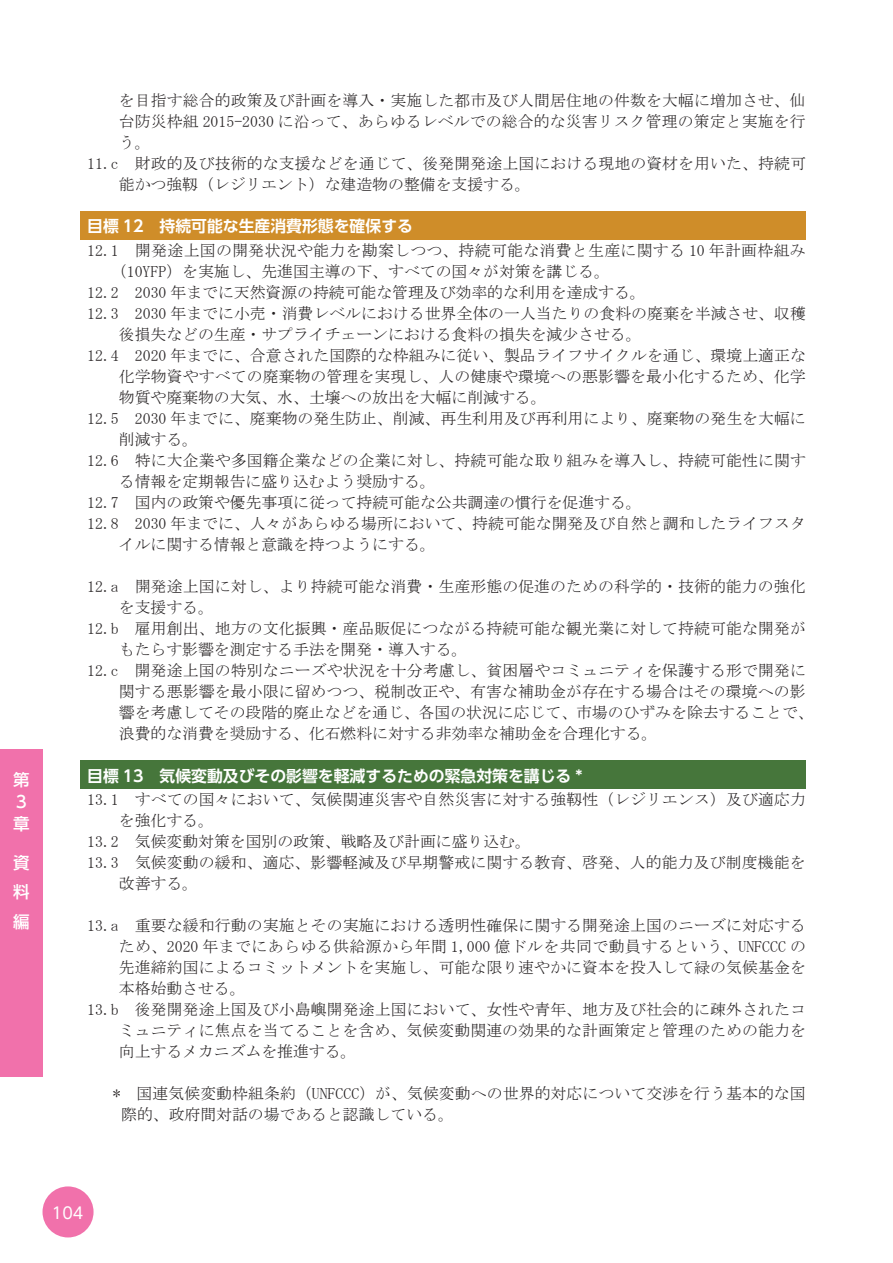
<style>
.page{position:relative;width:893px;height:1263px;background:#fff}
.page>*{position:absolute;margin:0;border:0;box-sizing:border-box;transform-origin:0 0}
.t1{font:500 16.5px/22px "UD Shin Go Pro";color:#fff}
.t2{font:15.9px/21px "MS Mincho";letter-spacing:.01em;color:#231f20}
.t3{font:700 15.9px "UD Shin Go Pro De";color:#fff}
.t4{font:15.9px "MS Mincho";letter-spacing:.03em;color:#231f20}
.t5{font:15.9px "UD Shin Go Pro";color:#fff}
</style>
<div class="page">
<div style="left:43px;top:1186px;width:51px;height:51px;background:#f171ab;border-radius:50%"></div>
<div style="left:0;top:749px;width:43px;height:327px;background:#f171ab"></div>
<div style="left:80px;top:212px;width:726px;height:28px;background:#cf8d29"></div>
<div style="left:80px;top:760px;width:726px;height:29px;background:#46763b"></div>
<p class="t1" style="left:13px;top:768px;width:17px">第<br>３章</p>
<p class="t1" style="left:13px;top:847px;width:18px;line-height:29.7px;text-align:justify">資料編</p>
<p class="t2" style="left:119px;top:90px;width:688px">を目指す総合的政策及び計画を導入・実施した都市及び人間居住地の件数を大幅に増加させ、仙</p>
<p class="t2" style="left:119px;top:111px;width:688px">台防災枠組 2015-2030 に沿って、あらゆるレベルでの総合的な災害リスク管理の策定と実施を行</p>
<p class="t2" style="left:119px;top:132px;width:33px">う。</p>
<p class="t2" style="left:87px;top:153px;width:720px">11.c 財政的及び技術的な支援などを通じて、後発開発途上国における現地の資材を用いた、持続可</p>
<p class="t2" style="left:119px;top:174px;width:413px">能かつ強靱（レジリエント）な建造物の整備を支援する。</p>
<p class="t3" style="left:87px;top:213px;width:327px">目標 12　持続可能な生産消費形態を確保する</p>
<p class="t2" style="left:87px;top:240px;width:720px">12.1 開発途上国の開発状況や能力を勘案しつつ、持続可能な消費と生産に関する 10 年計画枠組み</p>
<p class="t2" style="left:111px;top:261px;width:500px">（10YFP）を実施し、先進国主導の下、すべての国々が対策を講じる。</p>
<p class="t2" style="left:87px;top:282px;width:560px">12.2 2030 年までに天然資源の持続可能な管理及び効率的な利用を達成する。</p>
<p class="t2" style="left:87px;top:303px;width:720px">12.3 2030 年までに小売・消費レベルにおける世界全体の一人当たりの食料の廃棄を半減させ、収穫</p>
<p class="t2" style="left:119px;top:324px;width:524px">後損失などの生産・サプライチェーンにおける食料の損失を減少させる。</p>
<p class="t2" style="left:87px;top:345px;width:720px">12.4 2020 年までに、合意された国際的な枠組みに従い、製品ライフサイクルを通じ、環境上適正な</p>
<p class="t2" style="left:119px;top:366px;width:688px">化学物資やすべての廃棄物の管理を実現し、人の健康や環境への悪影響を最小化するため、化学</p>
<p class="t2" style="left:119px;top:387px;width:429px">物質や廃棄物の大気、水、土壌への放出を大幅に削減する。</p>
<p class="t2" style="left:87px;top:408px;width:720px">12.5 2030 年までに、廃棄物の発生防止、削減、再生利用及び再利用により、廃棄物の発生を大幅に</p>
<p class="t2" style="left:119px;top:429px;width:81px">削減する。</p>
<p class="t2" style="left:87px;top:450px;width:720px">12.6 特に大企業や多国籍企業などの企業に対し、持続可能な取り組みを導入し、持続可能性に関す</p>
<p class="t2" style="left:119px;top:471px;width:318px">る情報を定期報告に盛り込むよう奨励する。</p>
<p class="t2" style="left:87px;top:492px;width:556px">12.7 国内の政策や優先事項に従って持続可能な公共調達の慣行を促進する。</p>
<p class="t2" style="left:87px;top:513px;width:720px">12.8 2030 年までに、人々があらゆる場所において、持続可能な開発及び自然と調和したライフスタ</p>
<p class="t2" style="left:119px;top:534px;width:318px">イルに関する情報と意識を持つようにする。</p>
<p class="t2" style="left:87px;top:576px;width:720px">12.a 開発途上国に対し、より持続可能な消費・生産形態の促進のための科学的・技術的能力の強化</p>
<p class="t2" style="left:119px;top:597px;width:97px">を支援する。</p>
<p class="t2" style="left:87px;top:618px;width:720px">12.b 雇用創出、地方の文化振興・産品販促につながる持続可能な観光業に対して持続可能な開発が</p>
<p class="t2" style="left:119px;top:639px;width:350px">もたらす影響を測定する手法を開発・導入する。</p>
<p class="t2" style="left:87px;top:660px;width:720px">12.c 開発途上国の特別なニーズや状況を十分考慮し、貧困層やコミュニティを保護する形で開発に</p>
<p class="t2" style="left:119px;top:681px;width:688px">関する悪影響を最小限に留めつつ、税制改正や、有害な補助金が存在する場合はその環境への影</p>
<p class="t2" style="left:119px;top:702px;width:696px">響を考慮してその段階的廃止などを通じ、各国の状況に応じて、市場のひずみを除去することで、</p>
<p class="t2" style="left:119px;top:723px;width:540px">浪費的な消費を奨励する、化石燃料に対する非効率な補助金を合理化する。</p>
<p class="t3" style="left:87px;top:762px;width:497px">目標 13　気候変動及びその影響を軽減するための緊急対策を講じる *</p>
<p class="t2" style="left:87px;top:789px;width:720px">13.1 すべての国々において、気候関連災害や自然災害に対する強靱性（レジリエンス）及び適応力</p>
<p class="t2" style="left:119px;top:810px;width:97px">を強化する。</p>
<p class="t2" style="left:87px;top:831px;width:445px">13.2 気候変動対策を国別の政策、戦略及び計画に盛り込む。</p>
<p class="t2" style="left:87px;top:852px;width:720px">13.3 気候変動の緩和、適応、影響軽減及び早期警戒に関する教育、啓発、人的能力及び制度機能を</p>
<p class="t2" style="left:119px;top:873px;width:81px">改善する。</p>
<p class="t2" style="left:87px;top:915px;width:720px">13.a 重要な緩和行動の実施とその実施における透明性確保に関する開発途上国のニーズに対応する</p>
<p class="t4" style="left:119px;top:938px;width:688px">ため、2020 年までにあらゆる供給源から年間 1,000 億ドルを共同で動員するという、UNFCCC の</p>
<p class="t2" style="left:119px;top:957px;width:688px">先進締約国によるコミットメントを実施し、可能な限り速やかに資本を投入して緑の気候基金を</p>
<p class="t2" style="left:119px;top:978px;width:128px">本格始動させる。</p>
<p class="t2" style="left:87px;top:999px;width:720px">13.b 後発開発途上国及び小島嶼開発途上国において、女性や青年、地方及び社会的に疎外されたコ</p>
<p class="t2" style="left:119px;top:1020px;width:688px">ミュニティに焦点を当てることを含め、気候変動関連の効果的な計画策定と管理のための能力を</p>
<p class="t2" style="left:119px;top:1041px;width:239px">向上するメカニズムを推進する。</p>
<p class="t2" style="left:121px;top:1083px;width:686px;text-indent:-9px">*　国連気候変動枠組条約（UNFCCC）が、気候変動への世界的対応について交渉を行う基本的な国際的、政府間対話の場であると認識している。</p>
<p class="t5" style="left:52px;top:1199px;width:33px">104</p>
</div>
